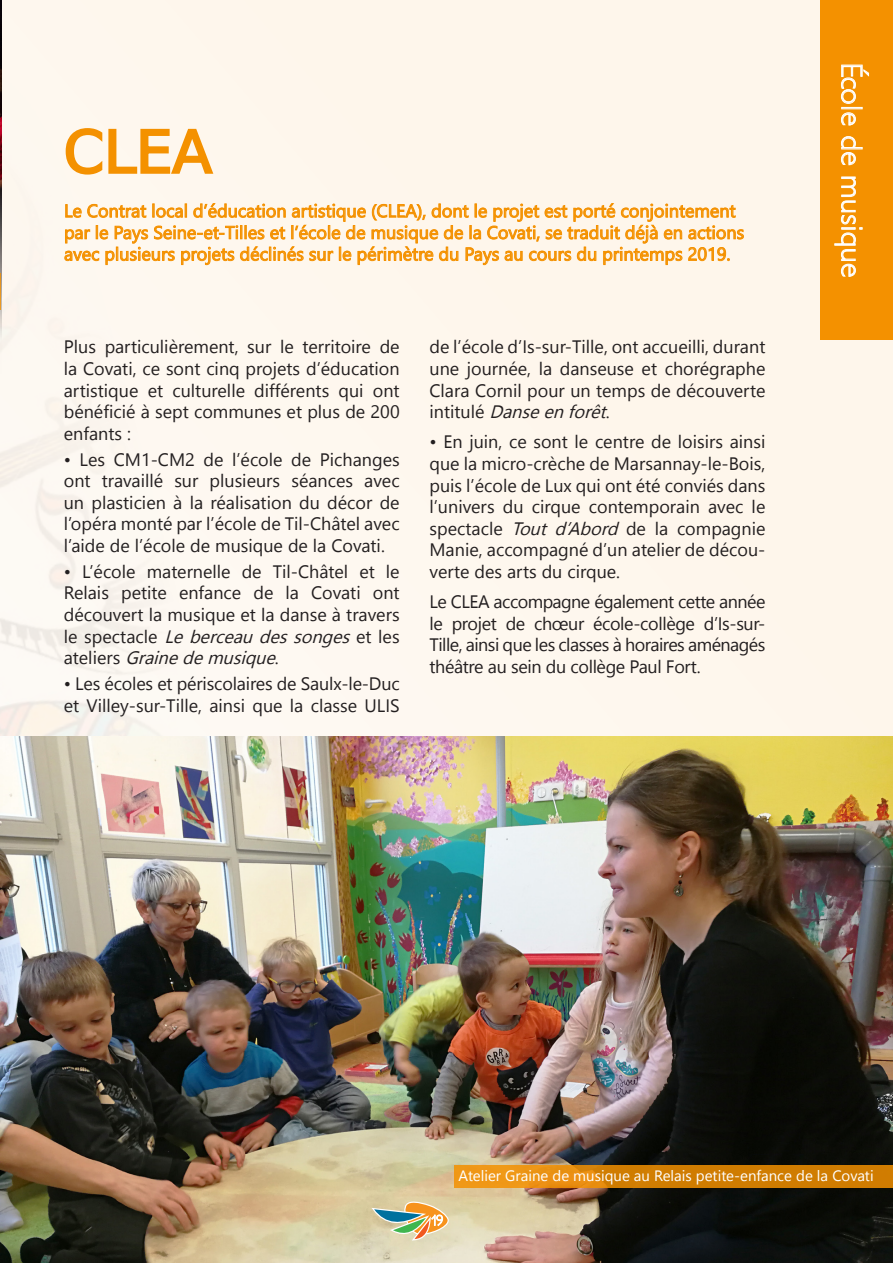
<style>
.page{position:relative;width:893px;height:1263px;background:#fff}
.page>*{position:absolute;margin:0;border:0;box-sizing:border-box;transform-origin:0 0}
.t1{font:58.5px "DejaVu Sans";color:#f49100}
.t2{font:300 30px "Petita";letter-spacing:.02em;color:#fff}
.t3{font:18px/21.6px "Nirmala UI";color:#231f20;text-align:justify}
.t4{font:18px/21.6px "Nirmala UI";color:#f49100}
.t5{font:15px "Nirmala UI";color:#fff}
.t6{font:300 15px "Petita";color:#fff}
.s1{font-style:italic}
</style>
<div class="page">
<div style="left:0;top:0;width:893px;height:1187px;background:#fef6eb"></div>
<img style="left:0;top:0;width:313px;height:737px">
<img style="left:0;top:0;width:1px;height:374px">
<svg style="left:65px;top:127px;width:150px;height:49px"></svg>
<div style="left:821px;top:0;width:72px;height:340px;background:#f49100"></div>
<svg style="left:841px;top:64px;width:28px;height:40px"></svg>
<div style="left:841px;top:107px;width:21px;height:2px;border:1px solid #fff"></div>
<svg style="left:841px;top:112px;width:15px;height:14px"></svg>
<svg style="left:841px;top:136px;width:22px;height:29px"></svg>
<svg style="left:834px;top:176px;width:28px;height:101px"></svg>
<svg style="left:64px;top:203px;width:680px;height:62px"></svg>
<img style="left:0;top:737px;width:893px;height:526px">
<svg style="left:371px;top:1201px;width:79px;height:39px;background:#c7be94"></svg>
<svg style="left:454px;top:1165px;width:439px;height:22px;background:#d98407"></svg>
<hr style="left:0;top:273px;width:1px;height:37px;background:#f49100">
<p class="t1" style="left:64px;top:101px;width:150px">CLEA</p>
<p class="t4" style="left:64px;top:199px;width:682px">Le Contrat local d’éducation artistique (CLEA), dont le projet est porté conjointement par le Pays Seine-et-Tilles et l’école de musique de la Covati, se traduit déjà en actions avec plusieurs projets déclinés sur le périmètre du Pays au cours du printemps 2019.</p>
<p class="t3" style="left:64px;top:335px;width:337px">Plus particulièrement, sur le territoire de la Covati, ce sont cinq projets d’éducation artistique et culturelle différents qui ont bénéficié à sept communes et plus de 200 enfants :</p>
<p class="t3" style="left:64px;top:447px;width:337px">• Les CM1-CM2 de l’école de Pichanges ont travaillé sur plusieurs séances avec un plasticien à la réalisation du décor de l’opéra monté par l’école de Til-Châtel avec l’aide de l’école de musique de la Covati.</p>
<p class="t3" style="left:64px;top:560px;width:337px">• L’école maternelle de Til-Châtel et le Relais petite enfance de la Covati ont découvert la musique et la danse à travers l e s p e c t a c l e <span class="s1">Leberceaudessonges</span>e t l e s a t e l i e r s <span class="s1">Grainedemusique</span>.</p>
<p class="t3" style="left:64px;top:672px;width:337px">• Les écoles et périscolaires de Saulx-le-Duc et Villey-sur-Tille, ainsi que la classe ULIS</p>
<p class="t3" style="left:429px;top:335px;width:337px">de l’école d’Is-sur-Tille, ont accueilli, durant une journée, la danseuse et chorégraphe Clara Cornil pour un temps de découverte i n t i t u l é <span class="s1">Danseenforêt</span>.</p>
<p class="t3" style="left:429px;top:430px;width:337px">• En juin, ce sont le centre de loisirs ainsi que la micro-crèche de Marsannay-le-Bois, puis l’école de Lux qui ont été conviés dans l’univers du cirque contemporain avec le spectacle <span class="s1">Tout d’Abord</span> de la compagnie Manie, accompagné d’un atelier de décou&shy;verte des arts du cirque.</p>
<p class="t3" style="left:429px;top:590px;width:337px">Le CLEA accompagne également cette année le projet de chœur école-collège d’Is-sur-Tille, ainsi que les classes à horaires aménagés théâtre au sein du collège Paul Fort.</p>
<p class="t2" style="left:869px;top:63px;width:216px;rotate:90deg">École de musique</p>
<p class="t6" style="left:431px;top:1211px;width:14px">19</p>
<p class="t6" style="left:436px;top:1211px;width:9px">7</p>
<p class="t5" style="left:459px;top:1164px;width:417px">Atelier Graine de musique au Relais petite-enfance de la Covati</p>
</div>
